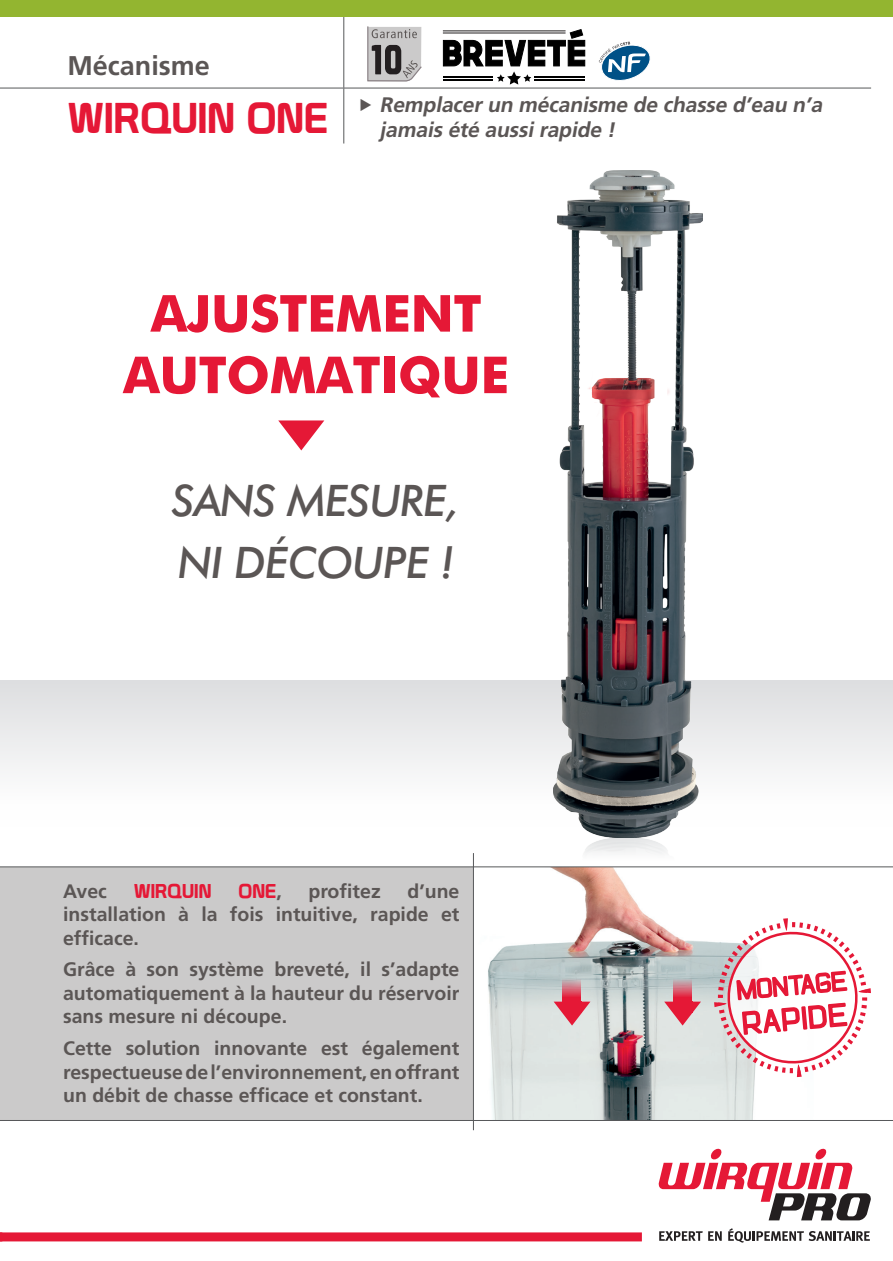
<style>
.page{position:relative;width:893px;height:1261px;background:#fff}
.page>*{position:absolute;margin:0;border:0;box-sizing:border-box;transform-origin:0 0}
.t1{font:700 51px "Futura BT";letter-spacing:-.01em;color:#e51836}
.t2{font:italic 500 43.5px "Futura BT";letter-spacing:-.02em;color:#5b5655}
.t3{font:42px "Prototype";color:#e51836}
.t4{font:29.25px "Not Just Groovy";color:#e51836;scale:1.05 1}
.t5{font:700 27px "Frutiger";color:#5b5655}
.t6{font:italic 700 21px/25.2px "Frutiger";color:#5b5655}
.CARATERIQUE{font:700 19.5px/23.4px "Frutiger";color:#5b5655;text-align:justify}
.CARATERIQUE-2{font:19.5px "Prototype";color:#e51836}
.s1{font-family:"Frutiger";font-weight:700;color:#5b5655}
</style>
<div class="page">
<img style="left:474px;top:867px;width:340px;height:253px">
<svg style="left:554px;top:1001px;width:36px;height:24px"></svg>
<svg style="left:562px;top:978px;width:19px;height:23px"></svg>
<div style="left:563px;top:1001px;width:19px;height:11px;background:#e51836"></div>
<svg style="left:664px;top:1001px;width:37px;height:24px"></svg>
<svg style="left:673px;top:978px;width:18px;height:23px"></svg>
<div style="left:674px;top:1001px;width:18px;height:11px;background:#e51836"></div>
<div style="left:0;top:680px;width:893px;height:147px;background:linear-gradient(to bottom,#dddee0,#fff)"></div>
<div style="left:0;top:1232px;width:642px;height:9px;background:#e51836"></div>
<hr style="left:343px;top:0;width:1px;height:88px;background:#57585a">
<hr style="left:0;top:88px;width:344px;height:1px;background:#57585a">
<hr style="left:344px;top:88px;width:527px;height:1px;background:#57585a">
<hr style="left:343px;top:88px;width:1px;height:55px;background:#57585a">
<div style="left:0;top:0;width:893px;height:17px;background:#93b530"></div>
<div style="left:0;top:867px;width:473px;height:253px;background:#cbcaca"></div>
<hr style="left:0;top:1120px;width:893px;height:1px;background:#57585a">
<hr style="left:0;top:866px;width:893px;height:1px;background:#57585a">
<hr style="left:473px;top:853px;width:1px;height:277px;background:#57585a">
<svg style="left:367px;top:26px;width:55px;height:56px;background:#a6a4a5"></svg>
<img style="left:476px;top:838px;width:237px;height:80px">
<img style="left:553px;top:171px;width:149px;height:667px">
<svg style="left:714px;top:918px;width:157px;height:159px"></svg>
<svg style="left:278px;top:420px;width:46px;height:30px"></svg>
<svg style="left:599px;top:42px;width:51px;height:39px"></svg>
<svg style="left:658px;top:1148px;width:213px;height:72px"></svg>
<svg style="left:659px;top:1231px;width:63px;height:9px"></svg>
<svg style="left:728px;top:1228px;width:142px;height:14px"></svg>
<svg style="left:443px;top:29px;width:142px;height:56px"></svg>
<hr style="left:443px;top:30px;width:123px;height:1px;background:#231f20">
<hr style="left:443px;top:33px;width:123px;height:1px;background:#231f20">
<h3 class="t5" style="left:67px;top:50px;width:144px">Mécanisme</h3>
<h3 class="t3" style="left:67px;top:93px;width:262px">WIRQUIN ONE</h3>
<p class="t6" style="left:380px;top:92px;width:449px">Remplacerun mécanisme de chasse d’eau n’a jamais été aussirapide !</p>
<p class="t1" style="left:151px;top:282px;width:332px">AJUSTEMENT</p>
<p class="t1" style="left:123px;top:344px;width:388px">AUTOMATIQUE</p>
<p class="t2" style="left:172px;top:474px;width:289px">SANS MESURE,</p>
<p class="t2" style="left:178px;top:536px;width:278px">NI DÉCOUPE !</p>
<p class="CARATERIQUE" style="left:63px;top:879px;width:45px">Avec</p>
<p class="CARATERIQUE-2" style="left:134px;top:879px;width:79px">WIRQUIN</p>
<p class="CARATERIQUE-2" style="left:239px;top:879px;width:45px">ONE<span class="s1">,</span></p>
<p class="CARATERIQUE" style="left:308px;top:879px;width:74px">profitez</p>
<p class="CARATERIQUE" style="left:63px;top:879px;width:398px;text-indent:344px">d’une installation à la fois intuitive, rapide et efficace.</p>
<p class="CARATERIQUE" style="left:63px;top:958px;width:398px">Grâce à son système breveté, il s’adapte automatiquement à la hauteur du réservoir sans mesure ni découpe.</p>
<p class="CARATERIQUE" style="left:63px;top:1036px;width:398px">Cette solution innovante est également respectueuse de l’environnement, en offrant un débit de chasse efficace et constant.</p>
<p class="t4" style="left:742px;top:1006px;width:101px;rotate:-5deg">RAPIDE</p>
</div>
